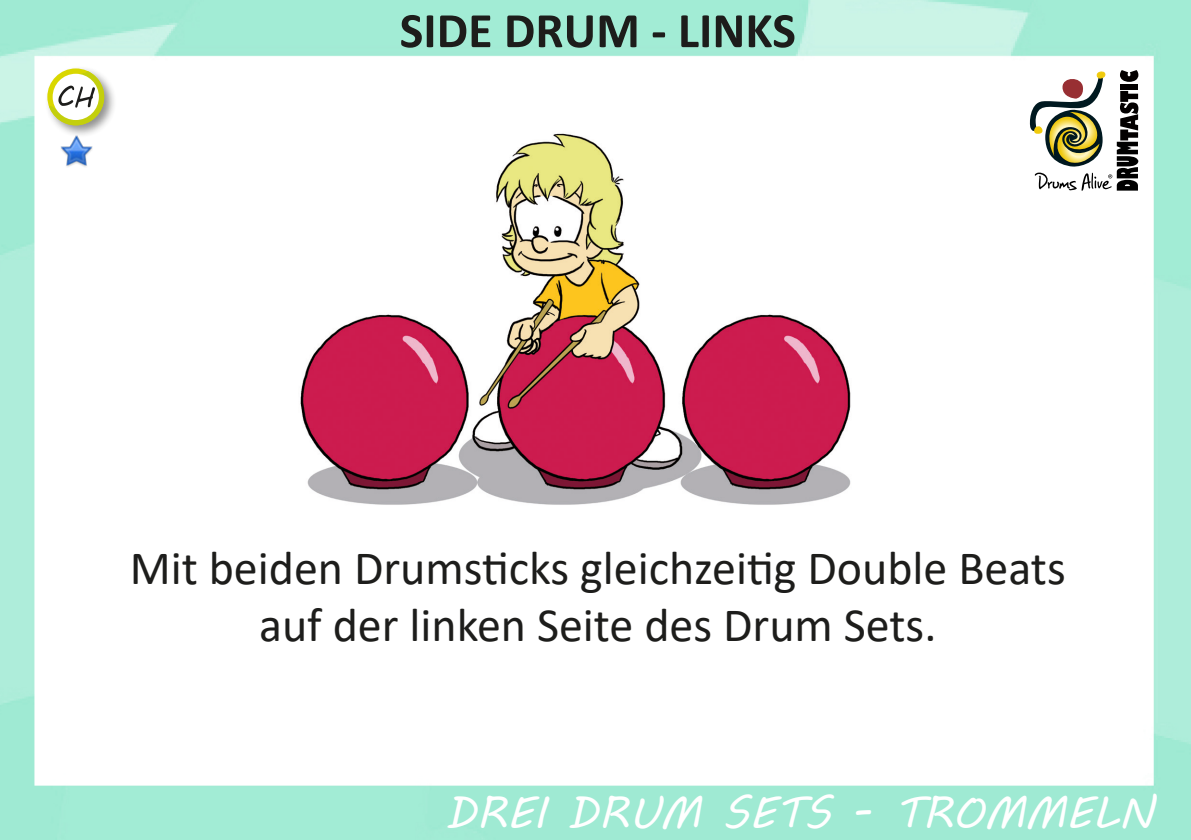
<style>
.page{position:relative;width:1191px;height:840px;background:#fff}
.page>*{position:absolute;margin:0;border:0;box-sizing:border-box;transform-origin:0 0}
.t1{font:700 50px "Calibri";color:#1d1d1b}
.t2{font:48px "Calibri";color:#1d1d1b}
.t3{font:44px "MV Boli";color:#fff}
</style>
<div class="page">
<img style="left:0;top:0;width:1191px;height:839px">
<svg style="left:1026px;top:68px;width:115px;height:124px"></svg>
<div style="left:44px;top:66px;width:73px;height:72px;background:#1d1d1b;opacity:.48"></div>
<svg style="left:47px;top:68px;width:57px;height:57px"></svg>
<svg style="left:49px;top:71px;width:55px;height:54px"></svg>
<img style="left:252px;top:70px;width:691px;height:461px">
<img style="left:61px;top:136px;width:31px;height:31px">
<p class="t1" style="left:399px;top:-5px;width:398px">SIDE DRUM - LINKS</p>
<p class="t2" style="left:130px;top:534px;width:937px">Mit beiden Drumsticks gleichzeitig Double Beats</p>
<p class="t2" style="left:259px;top:591px;width:679px">auf der linken Seite des Drum Sets.</p>
<p class="t3" style="left:445px;top:782px;width:709px">DREI DRUM SETS - TROMMELN</p>
</div>
